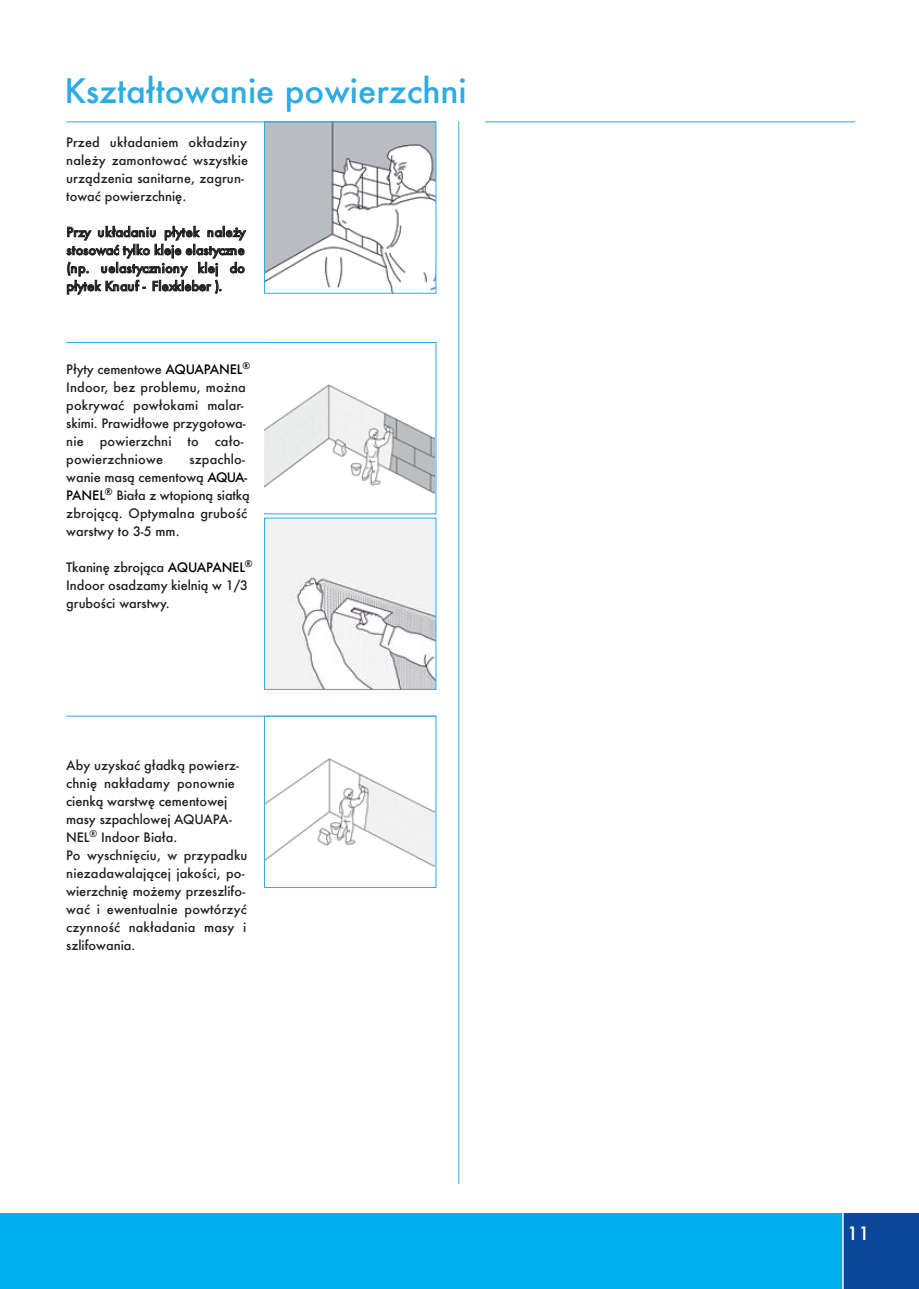
<style>
.page{position:relative;width:919px;height:1289px;background:#fff}
.page>*{position:absolute;margin:0;border:0;box-sizing:border-box;transform-origin:0 0}
.t1{font:500 33px "Futura";color:#2eabe2}
.t2{font:500 18px "Futura";color:#fff}
.t3{font:500 12.75px/18px "Futura";color:#231f20}
.s1{color:#010101}
</style>
<div class="page">
<div style="left:0;top:1212px;width:905px;height:76px;background:#00adef"></div>
<svg style="left:66px;top:226px;width:180px;height:68px"></svg>
<hr style="left:66px;top:342px;width:370px;height:1px;background:#2eabe2">
<div style="left:264px;top:715px;width:172px;height:173px;border:1px solid #2eabe2"></div>
<hr style="left:66px;top:715px;width:370px;height:1px;background:#2eabe2">
<img style="left:266px;top:519px;width:168px;height:169px">
<div style="left:264px;top:517px;width:172px;height:173px;border:1px solid #2eabe2"></div>
<img style="left:266px;top:123px;width:168px;height:169px">
<div style="left:264px;top:121px;width:172px;height:173px;border:1px solid #2eabe2"></div>
<hr style="left:66px;top:121px;width:370px;height:1px;background:#2eabe2">
<hr style="left:485px;top:121px;width:370px;height:1px;background:#2eabe2">
<hr style="left:458px;top:121px;width:1px;height:1062px;background:#2eabe2">
<div style="left:842px;top:1212px;width:76px;height:76px;background:#0c4798"></div>
<img style="left:266px;top:758px;width:168px;height:109px">
<img style="left:265px;top:384px;width:169px;height:110px">
<hr style="left:842px;top:1212px;width:1px;height:76px;background:#fff">
<h1 class="t1" style="left:64px;top:68px;width:404px">Kształtowanie powierzchni</h1>
<p class="t3" style="left:66px;top:133px;width:183px">Przed układaniem okładziny należy zamontować wszystkie urządzenia sanitarne, zagrun&shy;tować powierzchnię.</p>
<p class="t3" style="left:66px;top:223px;width:181px;text-align:justify">Przy układaniu płytek należy stosować tylko kleje elastyczne (np. uelastyczniony klej do płytek Knauf - Flexkleber ).</p>
<p class="t3" style="left:66px;top:359px;width:185px">Płyty cementowe <span class="s1">AQUAPANEL</span><sup>®<br></sup>Indoor, bez problemu, można pokrywać powłokami malar&shy;skimi. Prawidłowe przygotowa&shy;nie powierzchni to cało&shy;powierzchniowe</p>
<p class="t3" style="left:66px;top:449px;width:185px;text-indent:123px">szpachlo&shy;wanie masą cementową <span class="s1">AQUA-<br>PANEL</span><sup>®</sup> Biała z wtopioną siatką zbrojącą. Optymalna grubość warstwy to 3-5 mm.</p>
<p class="t3" style="left:66px;top:557px;width:188px">Tkaninę zbrojąca <span class="s1">AQUAPANEL</span><sup>®<br></sup>Indoor osadzamy kielnią w 1/3 grubości warstwy.</p>
<p class="t3" style="left:66px;top:755px;width:183px">Aby uzyskać gładką powierz&shy;chnię nakładamy ponownie cienką warstwę cementowej masy szpachlowej AQUAPA-<br>NEL<sup>®</sup> Indoor Biała.<br>Po wyschnięciu, w przypadku niezadawalającej jakości, po&shy;wierzchnię możemy przeszlifo&shy;wać i ewentualnie powtórzyć czynność nakładania masy i szlifowania.</p>
<h2 class="t2" style="left:847px;top:1221px;width:24px">11</h2>
</div>
